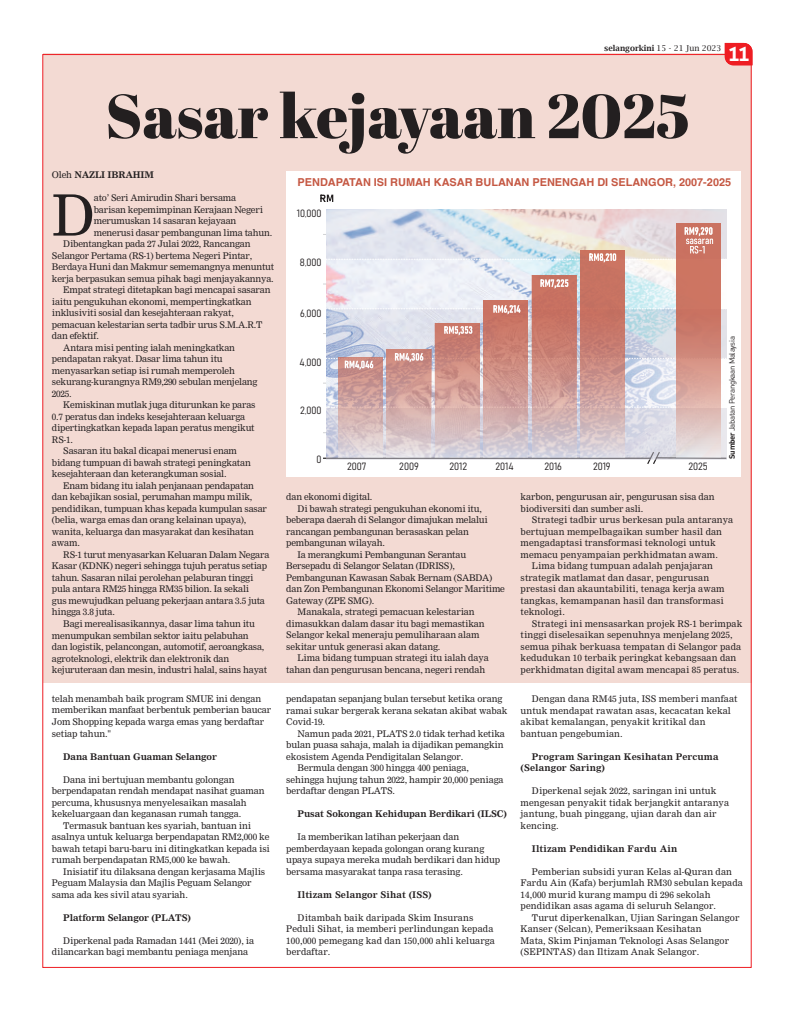
<style>
.page{position:relative;width:794px;height:1010px;background:#fff}
.page>*{position:absolute;margin:0;border:0;box-sizing:border-box;transform-origin:0 0}
.Headline_new{font:62px "Abril Fatface";color:#231f20}
.Body{font:55.7px "Nimrod";color:#231f20}
.t1{font:700 20px "Aller";color:#fff}
.t2{font:700 10.9px "Helvetica";color:#c55843}
.t3{font:10.4px "Bahnschrift";color:#231f20}
.Body-2{font:9px/11.5px "Nimrod";letter-spacing:-.01em;color:#231f20}
.Body-3{font:9px/11.5px "Nimrod";letter-spacing:.01em;color:#231f20}
.Body-4{font:700 9px/11.5px "Nimrod";color:#231f20}
.Body-5{font:700 9px "Nimrod";letter-spacing:-.02em;color:#231f20}
.t4{font:600 8px "Lucida Bright";color:#231f20}
.Body-6{font:7.8px "DIN Pro";letter-spacing:-.04em;color:#231f20}
.s1{font-weight:400}
.s2{font-weight:700}
</style>
<div class="page">
<div style="left:43px;top:54px;width:708px;height:628px;background:#f3dad3"></div>
<svg style="left:725px;top:43px;width:27px;height:22px"></svg>
<div style="left:286px;top:171px;width:455px;height:305px;background:#fff"></div>
<img style="left:326px;top:210px;width:400px;height:197px">
<svg style="left:327px;top:407px;width:394px;height:1px"></svg>
<svg style="left:320px;top:194px;width:13px;height:8px"></svg>
<svg style="left:323px;top:450px;width:404px;height:14px"></svg>
<svg style="left:326px;top:408px;width:400px;height:51px;background:#d0ced9"></svg>
<svg style="left:387px;top:349px;width:44px;height:108px;background:#d4b0ae"></svg>
<svg style="left:435px;top:323px;width:44px;height:134px;background:#d2a6a2"></svg>
<svg style="left:484px;top:301px;width:44px;height:156px;background:#cf9d97"></svg>
<svg style="left:532px;top:275px;width:44px;height:182px;background:#cd9891"></svg>
<svg style="left:580px;top:262px;width:44px;height:195px;background:#cd948d"></svg>
<svg style="left:676px;top:223px;width:44px;height:234px;background:#d59a8f"></svg>
<svg style="left:338px;top:370px;width:44px;height:87px;background:#d3b2b1"></svg>
<svg style="left:326px;top:353px;width:400px;height:17px;background:#cfa19d"></svg>
<svg style="left:323px;top:227px;width:403px;height:35px;background:#ddd6d8"></svg>
<svg style="left:540px;top:279px;width:28px;height:9px"></svg>
<svg style="left:326px;top:305px;width:400px;height:9px;background:#d6b6b5"></svg>
<svg style="left:444px;top:326px;width:28px;height:9px"></svg>
<p class="t4" style="left:604px;top:43px;width:119px">selangorkini <span class="s1">15 - 21 Jun 2023</span></p>
<p class="t1" style="left:727px;top:41px;width:24px">11</p>
<p class="Headline_new" style="left:105px;top:72px;width:586px">Sasar kejayaan 2025</p>
<p class="Body-5" style="left:52px;top:169px;width:103px"><span class="s1">Oleh</span> NAZLI IBRAHIM</p>
<p class="Body" style="left:52px;top:182px;width:44px">D</p>
<p class="Body-2" style="left:94px;top:192px;width:180px">ato’ Seri Amirudin Shari bersama<br>barisan kepemimpinan Kerajaan Negeri merumuskan 14 sasaran kejayaan menerusi dasar pembangunan lima tahun.</p>
<p class="Body-2" style="left:52px;top:238px;width:224px;text-indent:11px">Dibentangkan pada 27 Julai 2022, Rancangan Selangor Pertama (RS-1) bertema Negeri Pintar, Berdaya Huni dan Makmur sememangnya menuntut kerja berpasukan semua pihak bagi menjayakannya.</p>
<p class="Body-2" style="left:52px;top:284px;width:220px;text-indent:11px">Empat strategi ditetapkan bagi mencapai sasaran iaitu pengukuhan ekonomi, mempertingkatkan inklusiviti sosial dan kesejahteraan rakyat, pemacuan kelestarian serta tadbir urus S.M.A.R.T dan efektif.</p>
<p class="Body-2" style="left:52px;top:341px;width:207px;text-indent:11px">Antara misi penting ialah meningkatkan pendapatan rakyat. Dasar lima tahun itu menyasarkan setiap isi rumah memperoleh sekurang-kurangnya RM9,290 sebulan menjelang 2025.</p>
<p class="Body-2" style="left:52px;top:399px;width:205px;text-indent:11px">Kemiskinan mutlak juga diturunkan ke paras 0.7 peratus dan indeks kesejahteraan keluarga dipertingkatkan kepada lapan peratus mengikut RS-1.</p>
<p class="Body-2" style="left:52px;top:445px;width:200px;text-indent:11px">Sasaran itu bakal dicapai menerusi enam bidang tumpuan di bawah strategi peningkatan kesejahteraan dan keterangkuman sosial.</p>
<p class="Body-2" style="left:52px;top:479px;width:217px;text-indent:11px">Enam bidang itu ialah penjanaan pendapatan dan kebajikan sosial, perumahan mampu milik, pendidikan, tumpuan khas kepada kumpulan sasar (belia, warga emas dan orang kelainan upaya), wanita, keluarga dan masyarakat dan kesihatan awam.</p>
<p class="Body-2" style="left:52px;top:549px;width:219px;text-indent:11px">RS-1 turut menyasarkan Keluaran Dalam Negara Kasar (KDNK) negeri sehingga tujuh peratus setiap tahun. Sasaran nilai perolehan pelaburan tinggi pula antara RM25 hingga RM35 bilion. Ia sekali<br>gus mewujudkan peluang pekerjaan antara 3.5 juta hingga 3.8 juta.</p>
<p class="Body-2" style="left:52px;top:618px;width:217px;text-indent:11px">Bagi merealisasikannya, dasar lima tahun itu menumpukan sembilan sektor iaitu pelabuhan<br>dan logistik, pelancongan, automotif, aeroangkasa, agroteknologi, elektrik dan elektronik dan kejuruteraan dan mesin, industri halal, sains hayat</p>
<p class="Body-2" style="left:52px;top:692px;width:221px">telah menambah baik program SMUE ini dengan memberikan manfaat berbentuk pemberian baucar Jom Shopping kepada warga emas yang berdaftar setiap tahun."</p>
<p class="Body-4" style="left:63px;top:750px;width:155px">Dana Bantuan Guaman Selangor</p>
<p class="Body-2" style="left:52px;top:773px;width:214px;text-indent:11px">Dana ini bertujuan membantu golongan berpendapatan rendah mendapat nasihat guaman percuma, khususnya menyelesaikan masalah kekeluargaan dan keganasan rumah tangga.</p>
<p class="Body-2" style="left:52px;top:819px;width:219px;text-indent:11px">Termasuk bantuan kes syariah, bantuan ini asalnya untuk keluarga berpendapatan RM2,000 ke bawah tetapi baru-baru ini ditingkatkan kepada isi rumah berpendapatan RM5,000 ke bawah.</p>
<p class="Body-2" style="left:52px;top:865px;width:215px;text-indent:11px">Inisiatif itu dilaksana dengan kerjasama Majlis<br>Peguam Malaysia dan Majlis Peguam Selangor sama ada kes sivil atau syariah.</p>
<p class="Body-4" style="left:63px;top:911px;width:129px">Platform Selangor (PLATS)</p>
<p class="Body-2" style="left:52px;top:934px;width:204px;text-indent:11px">Diperkenal pada Ramadan 1441 (Mei 2020), ia dilancarkan bagi membantu peniaga menjana</p>
<p class="t2" style="left:298px;top:176px;width:435px">PENDAPATAN ISI RUMAH KASAR BULANAN PENENGAH DI SELANGOR, 2007-2025</p>
<p class="t3" style="left:297px;top:206px;width:26px">10,000</p>
<p class="t3" style="left:300px;top:256px;width:23px">8,000</p>
<p class="t3" style="left:300px;top:307px;width:23px">6,000</p>
<p class="t3" style="left:300px;top:355px;width:23px">4,000</p>
<p class="t3" style="left:300px;top:404px;width:23px">2,000</p>
<p class="t3" style="left:316px;top:452px;width:7px">0</p>
<p class="t3" style="left:347px;top:460px;width:21px">2007</p>
<p class="t3" style="left:399px;top:460px;width:21px">2009</p>
<p class="t3" style="left:449px;top:460px;width:19px">2012</p>
<p class="t3" style="left:495px;top:460px;width:20px">2014</p>
<p class="t3" style="left:544px;top:460px;width:19px">2016</p>
<p class="t3" style="left:593px;top:460px;width:19px">2019</p>
<p class="t3" style="left:688px;top:460px;width:21px">2025</p>
<p class="Body-6" style="left:726px;top:459px;width:124px;rotate:-90deg"><span class="s2">Sumber</span> Jabatan Perangkaan Malaysia</p>
<p class="Body-2" style="left:286px;top:491px;width:88px">dan ekonomi digital.</p>
<p class="Body-2" style="left:286px;top:502px;width:203px;text-indent:11px">Di bawah strategi pengukuhan ekonomi itu, beberapa daerah di Selangor dimajukan melalui rancangan pembangunan berasaskan pelan pembangunan wilayah.</p>
<p class="Body-2" style="left:286px;top:548px;width:220px;text-indent:11px">Ia merangkumi Pembangunan Serantau Bersepadu di Selangor Selatan (IDRISS), Pembangunan Kawasan Sabak Bernam (SABDA) dan Zon Pembangunan Ekonomi Selangor Maritime Gateway (ZPE SMG).</p>
<p class="Body-2" style="left:286px;top:606px;width:200px;text-indent:11px">Manakala, strategi pemacuan kelestarian dimasukkan dalam dasar itu bagi memastikan Selangor kekal meneraju pemuliharaan alam sekitar untuk generasi akan datang.</p>
<p class="Body-2" style="left:286px;top:652px;width:204px;text-indent:11px">Lima bidang tumpuan strategi itu ialah daya tahan dan pengurusan bencana, negeri rendah</p>
<p class="Body-2" style="left:286px;top:692px;width:222px">pendapatan sepanjang bulan tersebut ketika orang ramai sukar bergerak kerana sekatan akibat wabak<br>Covid-19.</p>
<p class="Body-2" style="left:286px;top:727px;width:220px;text-indent:11px">Namun pada 2021, PLATS 2.0 tidak terhad ketika bulan puasa sahaja, malah ia dijadikan pemangkin ekosistem Agenda Pendigitalan Selangor.</p>
<p class="Body-2" style="left:286px;top:761px;width:219px;text-indent:11px">Bermula dengan 300 hingga 400 peniaga, sehingga hujung tahun 2022, hampir 20,000 peniaga berdaftar dengan PLATS.</p>
<p class="Body-4" style="left:298px;top:807px;width:211px">Pusat Sokongan Kehidupan Berdikari (ILSC)</p>
<p class="Body-2" style="left:286px;top:830px;width:215px;text-indent:11px">Ia memberikan latihan pekerjaan dan pemberdayaan kepada golongan orang kurang upaya supaya mereka mudah berdikari dan hidup bersama masyarakat tanpa rasa terasing.</p>
<p class="Body-4" style="left:298px;top:888px;width:136px">Iltizam Selangor Sihat (ISS)</p>
<p class="Body-3" style="left:286px;top:911px;width:210px;text-indent:11px">Ditambah baik daripada Skim Insurans Peduli Sihat, ia memberi perlindungan kepada 100,000 pemegang kad dan 150,000 ahli keluarga berdaftar.</p>
<p class="Body-2" style="left:520px;top:491px;width:195px">karbon, pengurusan air, pengurusan sisa dan biodiversiti dan sumber asli.</p>
<p class="Body-3" style="left:520px;top:514px;width:214px;text-indent:11px">Strategi tadbir urus berkesan pula antaranya bertujuan mempelbagaikan sumber hasil dan mengadaptasi transformasi teknologi untuk memacu penyampaian perkhidmatan awam.</p>
<p class="Body-3" style="left:520px;top:560px;width:205px;text-indent:11px">Lima bidang tumpuan adalah penjajaran strategik matlamat dan dasar, pengurusan prestasi dan akauntabiliti, tenaga kerja awam tangkas, kemampanan hasil dan transformasi teknologi.</p>
<p class="Body-3" style="left:520px;top:617px;width:223px;text-indent:11px">Strategi ini mensasarkan projek RS-1 berimpak tinggi diselesaikan sepenuhnya menjelang 2025, semua pihak berkuasa tempatan di Selangor pada kedudukan 10 terbaik peringkat kebangsaan dan perkhidmatan digital awam mencapai 85 peratus.</p>
<p class="Body-3" style="left:520px;top:693px;width:218px;text-indent:11px">Dengan dana RM45 juta, ISS memberi manfaat untuk mendapat rawatan asas, kecacatan kekal akibat kemalangan, penyakit kritikal dan bantuan pengebumian.</p>
<p class="Body-4" style="left:520px;top:750px;width:199px;text-indent:11px">Program Saringan Kesihatan Percuma (Selangor Saring)</p>
<p class="Body-3" style="left:520px;top:785px;width:210px;text-indent:11px">Diperkenal sejak 2022, saringan ini untuk mengesan penyakit tidak berjangkit antaranya jantung, buah pinggang, ujian darah dan air kencing.</p>
<p class="Body-4" style="left:532px;top:842px;width:147px">Iltizam Pendidikan Fardu Ain</p>
<p class="Body-3" style="left:520px;top:865px;width:224px;text-indent:11px">Pemberian subsidi yuran Kelas al-Quran dan Fardu Ain (Kafa) berjumlah RM30 sebulan kepada 14,000 murid kurang mampu di 296 sekolah pendidikan asas agama di seluruh Selangor.</p>
<p class="Body-3" style="left:520px;top:911px;width:220px;text-indent:11px">Turut diperkenalkan, Ujian Saringan Selangor Kanser (Selcan), Pemeriksaan Kesihatan<br>Mata, Skim Pinjaman Teknologi Asas Selangor (SEPINTAS) dan Iltizam Anak Selangor.</p>
</div>
